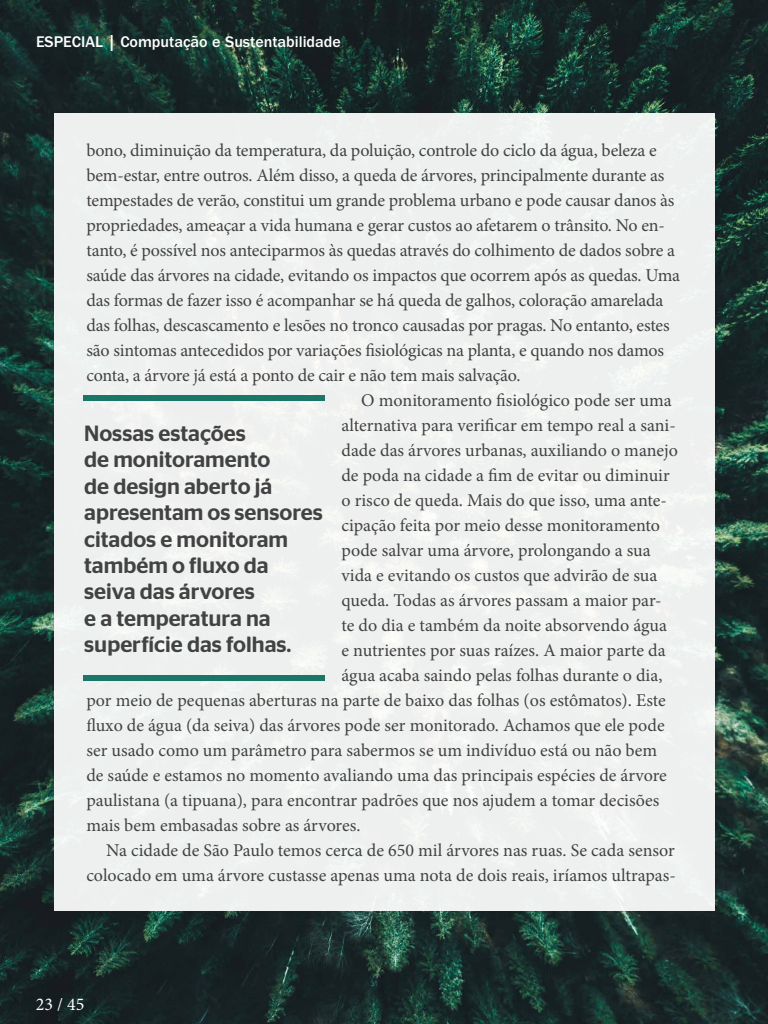
<style>
.page{position:relative;width:768px;height:1024px;background:#fff}
.page>*{position:absolute;margin:0;border:0;box-sizing:border-box;transform-origin:0 0}
.t1{font:500 22px/26.4px "Stag Sans";color:#424242}
.t2{font:18px "Minion Pro";letter-spacing:-.005em;color:#424242}
.t3{font:18px "Minion Pro";color:#fff}
.t4{font:500 16px "ITC Franklin Gothic Std";color:#fff}
</style>
<div class="page">
<img style="left:0;top:0;width:768px;height:1024px">
<div style="left:17px;top:978px;width:87px;height:46px;background:#000;opacity:.5"></div>
<div style="left:54px;top:113px;width:660px;height:798px;background:#eef0ef"></div>
<div style="left:84px;top:395px;width:241px;height:6px;background:#1a7768"></div>
<div style="left:84px;top:675px;width:241px;height:6px;background:#1a7768"></div>
<p class="t4" style="left:36px;top:33px;width:306px">ESPECIAL | Computação e Sustentabilidade</p>
<p class="t2" style="left:86px;top:138px;width:572px">bono, diminuição da temperatura, da poluição, controle do ciclo da água, beleza e</p>
<p class="t2" style="left:86px;top:163px;width:580px">bem-estar, entre outros. Além disso, a queda de árvores, principalmente durante as</p>
<p class="t2" style="left:86px;top:188px;width:590px">tempestades de verão, constitui um grande problema urbano e pode causar danos às</p>
<p class="t2" style="left:86px;top:213px;width:580px">propriedades, ameaçar a vida humana e gerar custos ao afetarem o trânsito. No en-</p>
<p class="t2" style="left:86px;top:238px;width:590px">tanto, é possível nos anteciparmos às quedas através do colhimento de dados sobre a</p>
<p class="t2" style="left:86px;top:263px;width:595px">saúde das árvores na cidade, evitando os impactos que ocorrem após as quedas. Uma</p>
<p class="t2" style="left:86px;top:288px;width:579px">das formas de fazer isso é acompanhar se há queda de galhos, coloração amarelada</p>
<p class="t2" style="left:86px;top:313px;width:585px">das folhas, descascamento e lesões no tronco causadas por pragas. No entanto, estes</p>
<p class="t2" style="left:86px;top:338px;width:579px">são sintomas antecedidos por variações fisiológicas na planta, e quando nos damos</p>
<p class="t2" style="left:86px;top:363px;width:436px">conta, a árvore já está a ponto de cair e não tem mais salvação.</p>
<p class="t2" style="left:361px;top:388px;width:312px">O monitoramento fisiológico pode ser uma</p>
<p class="t2" style="left:341px;top:413px;width:336px">alternativa para verificar em tempo real a sani-</p>
<p class="t2" style="left:341px;top:438px;width:338px">dade das árvores urbanas, auxiliando o manejo</p>
<p class="t2" style="left:341px;top:463px;width:330px">de poda na cidade a fim de evitar ou diminuir</p>
<p class="t2" style="left:341px;top:488px;width:327px">o risco de queda. Mais do que isso, uma ante-</p>
<p class="t2" style="left:341px;top:513px;width:320px">cipação feita por meio desse monitoramento</p>
<p class="t2" style="left:341px;top:538px;width:311px">pode salvar uma árvore, prolongando a sua</p>
<p class="t2" style="left:341px;top:563px;width:317px">vida e evitando os custos que advirão de sua</p>
<p class="t2" style="left:341px;top:588px;width:322px">queda. Todas as árvores passam a maior par-</p>
<p class="t2" style="left:341px;top:613px;width:327px">te do dia e também da noite absorvendo água</p>
<p class="t2" style="left:341px;top:638px;width:326px">e nutrientes por suas raízes. A maior parte da</p>
<p class="t2" style="left:341px;top:663px;width:323px">água acaba saindo pelas folhas durante o dia,</p>
<p class="t2" style="left:86px;top:688px;width:581px">por meio de pequenas aberturas na parte de baixo das folhas (os estômatos). Este</p>
<p class="t2" style="left:86px;top:713px;width:580px">fluxo de água (da seiva) das árvores pode ser monitorado. Achamos que ele pode</p>
<p class="t2" style="left:86px;top:738px;width:572px">ser usado como um parâmetro para sabermos se um indivíduo está ou não bem</p>
<p class="t2" style="left:86px;top:763px;width:582px">de saúde e estamos no momento avaliando uma das principais espécies de árvore</p>
<p class="t2" style="left:86px;top:788px;width:575px">paulistana (a tipuana), para encontrar padrões que nos ajudem a tomar decisões</p>
<p class="t2" style="left:86px;top:813px;width:276px">mais bem embasadas sobre as árvores.</p>
<p class="t2" style="left:106px;top:838px;width:570px">Na cidade de São Paulo temos cerca de 650 mil árvores nas ruas. Se cada sensor</p>
<p class="t2" style="left:86px;top:863px;width:591px">colocado em uma árvore custasse apenas uma nota de dois reais, iríamos ultrapas-</p>
<p class="t1" style="left:84px;top:420px;width:240px">Nossas estações<br>de monitoramento<br>de design aberto já apresentam os sensores citados e monitoram também o fluxo da seiva das árvores<br>e a temperatura na superfície das folhas.</p>
<p class="t3" style="left:36px;top:992px;width:50px">23 / 45</p>
</div>
